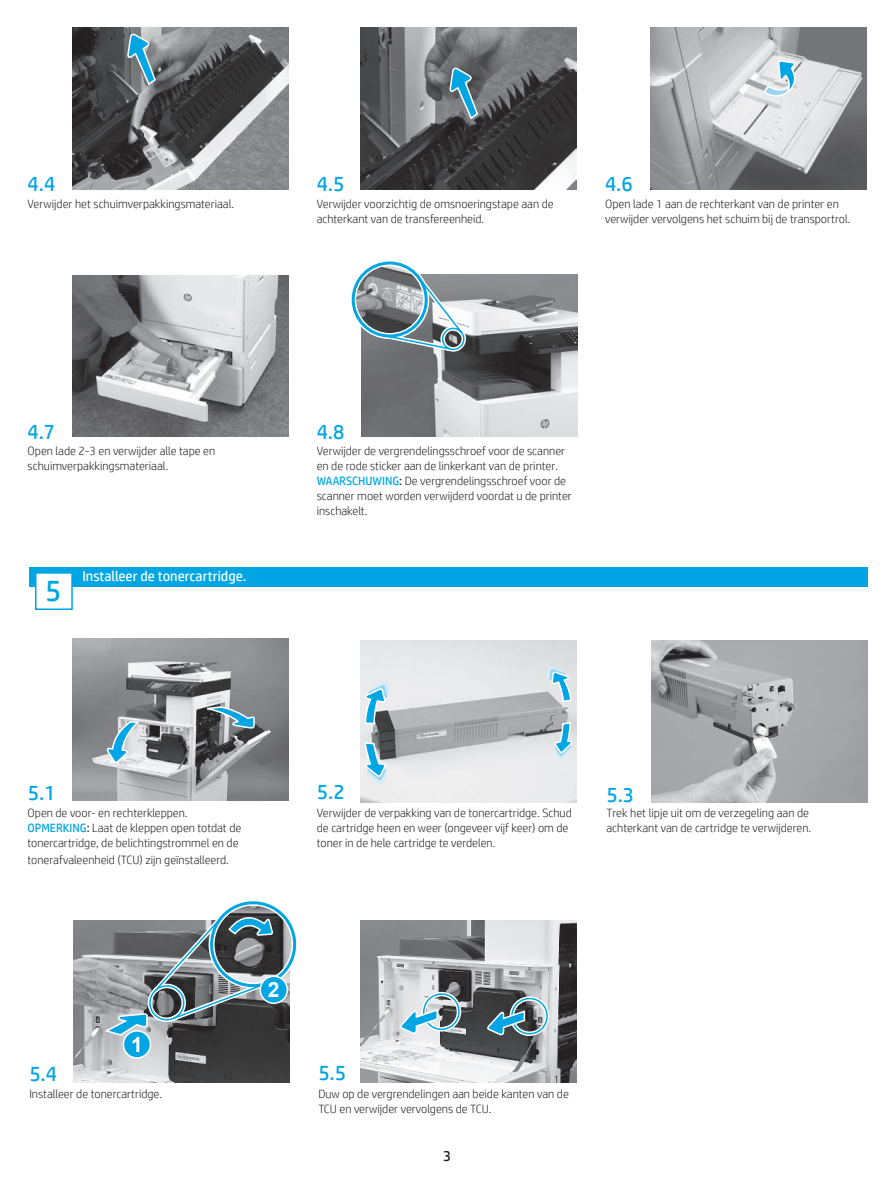
<style>
.page{position:relative;width:893px;height:1188px;background:#fff}
.page>*{position:absolute;margin:0;border:0;box-sizing:border-box;transform-origin:0 0}
.Language_10{font:30px "HP Simplified";color:#00a5e3}
.Language_10-2{font:21px "HP Simplified";color:#00a5e3}
.t1{font:15px "HP Simplified";color:#231f20}
.Language_10-3{font:14.25px "HP Simplified";color:#fff}
.Language_10-4{font:300 12px/15px "HP Simplified";color:#231f20}
.s1{font-weight:400;color:#00a5e3}
.s2{font-weight:400}
</style>
<div class="page">
<img style="left:362px;top:275px;width:215px;height:162px">
<img style="left:353px;top:263px;width:73px;height:73px;border-radius:36px">
<div style="left:350px;top:260px;width:79px;height:79px;border:6px solid #fff;border-radius:50%"></div>
<svg style="left:373px;top:273px;width:99px;height:81px;background:#919ba0"></svg>
<div style="left:352px;top:261px;width:76px;height:77px;border:3px solid #00a5e3;border-radius:50%"></div>
<img style="left:73px;top:275px;width:216px;height:162px">
<img style="left:73px;top:28px;width:216px;height:161px">
<svg style="left:127px;top:34px;width:30px;height:52px;background:#6c9caf"></svg>
<img style="left:361px;top:28px;width:216px;height:161px">
<svg style="left:449px;top:68px;width:30px;height:52px;background:#5c8b9e"></svg>
<img style="left:650px;top:28px;width:216px;height:161px">
<svg style="left:762px;top:61px;width:39px;height:39px;background:#bfdbe7"></svg>
<img style="left:361px;top:921px;width:216px;height:162px">
<svg style="left:398px;top:990px;width:154px;height:48px;background:#7e939c"></svg>
<img style="left:74px;top:921px;width:29px;height:162px">
<img style="left:361px;top:640px;width:216px;height:162px">
<svg style="left:363px;top:741px;width:24px;height:44px"></svg>
<svg style="left:363px;top:681px;width:28px;height:44px"></svg>
<svg style="left:553px;top:721px;width:19px;height:39px"></svg>
<svg style="left:546px;top:665px;width:27px;height:38px"></svg>
<img style="left:72px;top:639px;width:216px;height:162px">
<svg style="left:105px;top:720px;width:35px;height:43px;background:#9bc1d0"></svg>
<svg style="left:198px;top:706px;width:58px;height:23px"></svg>
<img style="left:651px;top:640px;width:216px;height:162px">
<div style="left:29px;top:567px;width:838px;height:19px;background:#00a5e3"></div>
<div style="left:35px;top:572px;width:38px;height:38px;background:#fff;border:2px solid #00a5e3"></div>
<svg style="left:103px;top:901px;width:194px;height:182px;background:#7a888e"></svg>
<p class="Language_10-2" style="left:28px;top:170px;width:29px">4.4</p>
<p class="Language_10-2" style="left:317px;top:170px;width:29px">4.5</p>
<p class="Language_10-2" style="left:605px;top:170px;width:29px">4.6</p>
<p class="Language_10-4" style="left:28px;top:196px;width:208px">Verwijder het schuimverpakkingsmateriaal.</p>
<p class="Language_10-4" style="left:317px;top:196px;width:238px">Verwijder voorzichtig de omsnoeringstape aan de achterkant van de transfereenheid.</p>
<p class="Language_10-4" style="left:605px;top:196px;width:247px">Open lade 1 aan de rechterkant van de printer en verwijder vervolgens het schuim bij de transportrol.</p>
<p class="Language_10-2" style="left:27px;top:418px;width:29px">4.7</p>
<p class="Language_10-2" style="left:317px;top:418px;width:29px">4.8</p>
<p class="Language_10-4" style="left:28px;top:443px;width:189px">Open lade 2-3 en verwijder alle tape en schuimverpakkingsmateriaal.</p>
<p class="Language_10-4" style="left:317px;top:443px;width:250px">Verwijder de vergrendelingsschroef voor de scanner en de rode sticker aan de linkerkant van de printer.</p>
<p class="Language_10-4" style="left:317px;top:473px;width:257px"><span class="s1">WAARSCHUWING</span><span class="s2">:</span> De vergrendelingsschroef voor de scanner moet worden verwijderd voordat u de printer inschakelt.</p>
<p class="Language_10" style="left:45px;top:571px;width:18px">5</p>
<p class="Language_10-3" style="left:82px;top:567px;width:165px">Installeer de tonercartridge.</p>
<p class="Language_10-2" style="left:28px;top:779px;width:29px">5.1</p>
<p class="Language_10-2" style="left:317px;top:778px;width:29px">5.2</p>
<p class="Language_10-2" style="left:606px;top:781px;width:29px">5.3</p>
<p class="Language_10-4" style="left:28px;top:805px;width:162px">Open de voor- en rechterkleppen.</p>
<p class="Language_10-4" style="left:28px;top:820px;width:215px"><span class="s1">OPMERKING</span><span class="s2">:</span> Laat de kleppen open totdat de tonercartridge, de belichtingstrommel en de</p>
<p class="Language_10-4" style="left:28px;top:852px;width:203px">tonerafvaleenheid (TCU) zijn geïnstalleerd.</p>
<p class="Language_10-4" style="left:317px;top:805px;width:256px">Verwijder de verpakking van de tonercartridge. Schud de cartridge heen en weer (ongeveer vijf keer) om de toner in de hele cartridge te verdelen.</p>
<p class="Language_10-4" style="left:606px;top:805px;width:206px">Trek het lipje uit om de verzegeling aan de achterkant van de cartridge te verwijderen.</p>
<p class="Language_10-2" style="left:29px;top:1060px;width:29px">5.4</p>
<p class="Language_10-2" style="left:318px;top:1059px;width:29px">5.5</p>
<p class="Language_10-4" style="left:29px;top:1086px;width:134px">Installeer de tonercartridge.</p>
<p class="Language_10-4" style="left:318px;top:1086px;width:252px">Duw op de vergrendelingen aan beide kanten van de<br>TCU en verwijder vervolgens de TCU.</p>
<p class="t1" style="left:443px;top:1146px;width:10px">3</p>
</div>
